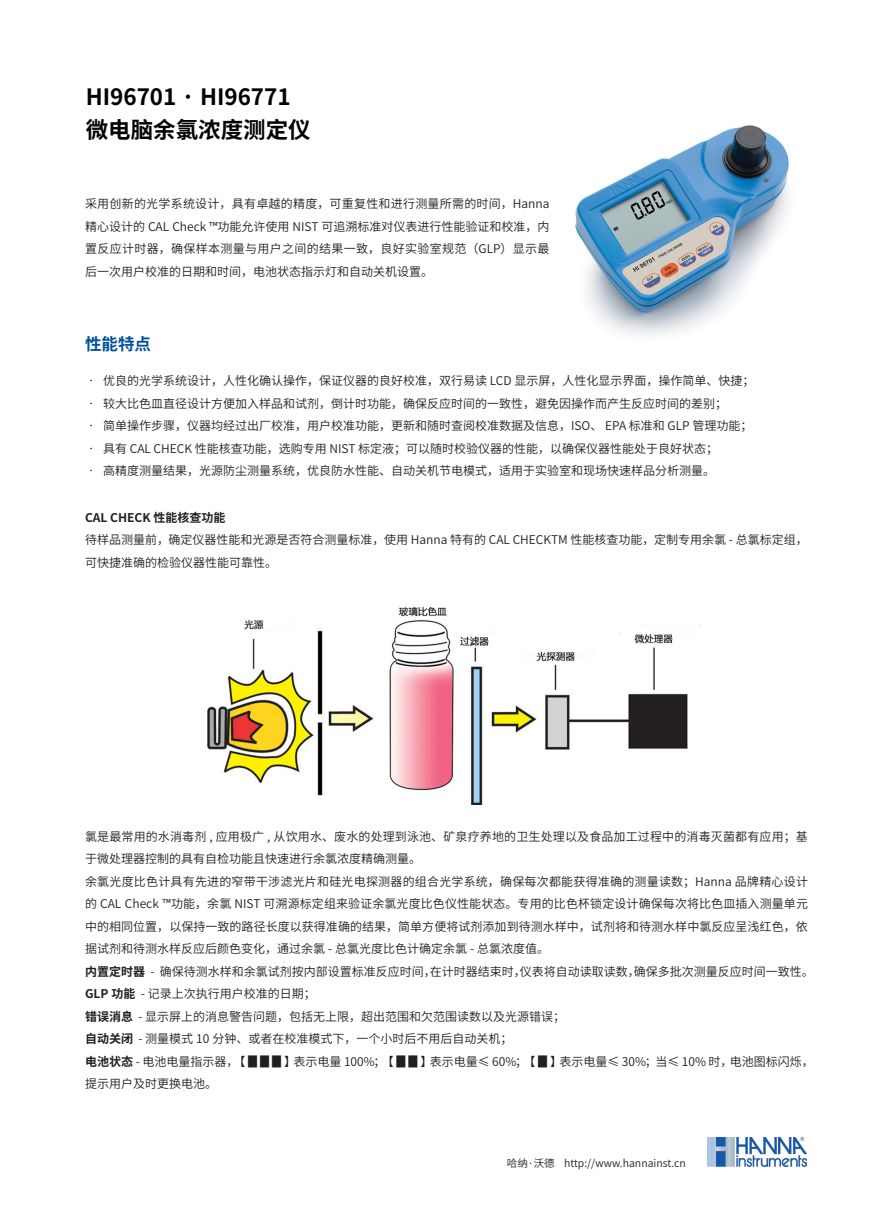
<style>
.page{position:relative;width:893px;height:1212px;background:#fff}
.page>*{position:absolute;margin:0;border:0;box-sizing:border-box;transform-origin:0 0}
.t1{font:700 22.5px/33px "Source Han Sans SC";color:#030303}
.t2{font:700 16.5px "Source Han Sans SC";color:#01519b}
.t3{font:12px/22.5px "Source Han Sans SC";color:#231f20}
.t4{font:700 12px "Source Han Sans SC";color:#231f20}
.t5{font:10.5px "Source Han Sans SC";color:#231f20}
.s1{font-weight:700}
</style>
<div class="page">
<img style="left:575px;top:125px;width:214px;height:210px">
<img style="left:207px;top:606px;width:494px;height:198px">
<img style="left:708px;top:1137px;width:99px;height:29px">
<h1 class="t1" style="left:86px;top:81px;width:227px">HI96701 · HI96771微电脑余氯浓度测定仪</h1>
<p class="t3" style="left:85px;top:193px;width:466px;text-align:justify">采用创新的光学系统设计，具有卓越的精度，可重复性和进行测量所需的时间，Hanna精心设计的 CAL Check ™功能允许使用 NIST 可追溯标准对仪表进行性能验证和校准，内置反应计时器，确保样本测量与用户之间的结果一致，良好实验室规范（GLP）显示最后一次用户校准的日期和时间，电池状态指示灯和自动关机设置。</p>
<h2 class="t2" style="left:85px;top:335px;width:68px">性能特点</h2>
<p class="t3" style="left:85px;top:370px;width:671px">• 优良的光学系统设计，人性化确认操作，保证仪器的良好校准，双行易读 LCD 显示屏，人性化显示界面，操作简单、快捷；</p>
<p class="t3" style="left:85px;top:392px;width:643px">• 较大比色皿直径设计方便加入样品和试剂，倒计时功能，确保反应时间的一致性，避免因操作而产生反应时间的差别；</p>
<p class="t3" style="left:85px;top:415px;width:669px">• 简单操作步骤，仪器均经过出厂校准，用户校准功能，更新和随时查阅校准数据及信息，ISO、 EPA 标准和 GLP 管理功能；</p>
<p class="t3" style="left:85px;top:437px;width:635px">• 具有 CAL CHECK 性能核查功能，选购专用 NIST 标定液；可以随时校验仪器的性能，以确保仪器性能处于良好状态；</p>
<p class="t3" style="left:85px;top:460px;width:631px">• 高精度测量结果，光源防尘测量系统，优良防水性能、自动关机节电模式，适用于实验室和现场快速样品分析测量。</p>
<p class="t4" style="left:85px;top:511px;width:142px">CAL CHECK 性能核查功能</p>
<p class="t3" style="left:85px;top:529px;width:724px">待样品测量前，确定仪器性能和光源是否符合测量标准，使用 Hanna 特有的 CAL CHECKTM 性能核查功能，定制专用余氯 - 总氯标定组，可快捷准确的检验仪器性能可靠性。</p>
<p class="t3" style="left:85px;top:825px;width:730px">氯是最常用的水消毒剂 , 应用极广 , 从饮用水、废水的处理到泳池、矿泉疗养地的卫生处理以及食品加工过程中的消毒灭菌都有应用；基于微处理器控制的具有自检功能且快速进行余氯浓度精确测量。<br>余氯光度比色计具有先进的窄带干涉滤光片和硅光电探测器的组合光学系统，确保每次都能获得准确的测量读数；Hanna 品牌精心设计的 CAL Check ™功能，余氯 NIST 可溯源标定组来验证余氯光度比色仪性能状态。专用的比色杯锁定设计确保每次将比色皿插入测量单元中的相同位置，以保持一致的路径长度以获得准确的结果，简单方便将试剂添加到待测水样中，试剂将和待测水样中氯反应呈浅红色，依据试剂和待测水样反应后颜色变化，通过余氯 - 总氯光度比色计确定余氯 - 总氯浓度值。<br><span class="s1">内置定时器</span> - 确保待测水样和余氯试剂按内部设置标准反应时间，在计时器结束时，仪表将自动读取读数，确保多批次测量反应时间一致性。<span class="s1">GLP 功能</span> - 记录上次执行用户校准的日期；<br><span class="s1">错误消息</span> - 显示屏上的消息警告问题，包括无上限，超出范围和欠范围读数以及光源错误；<br><span class="s1">自动关闭</span> - 测量模式 10 分钟、或者在校准模式下，一个小时后不用后自动关机；<br><span class="s1">电池状态</span> - 电池电量指示器，【 ▊▊▊】表示电量 100%；【 ▊▊】表示电量≤ 60%；【 ▊】表示电量≤ 30%；当≤ 10% 时，电池图标闪烁，提示用户及时更换电池。</p>
<p class="t5" style="left:507px;top:1157px;width:180px">哈纳·沃德 http://www.hannainst.cn</p>
</div>
